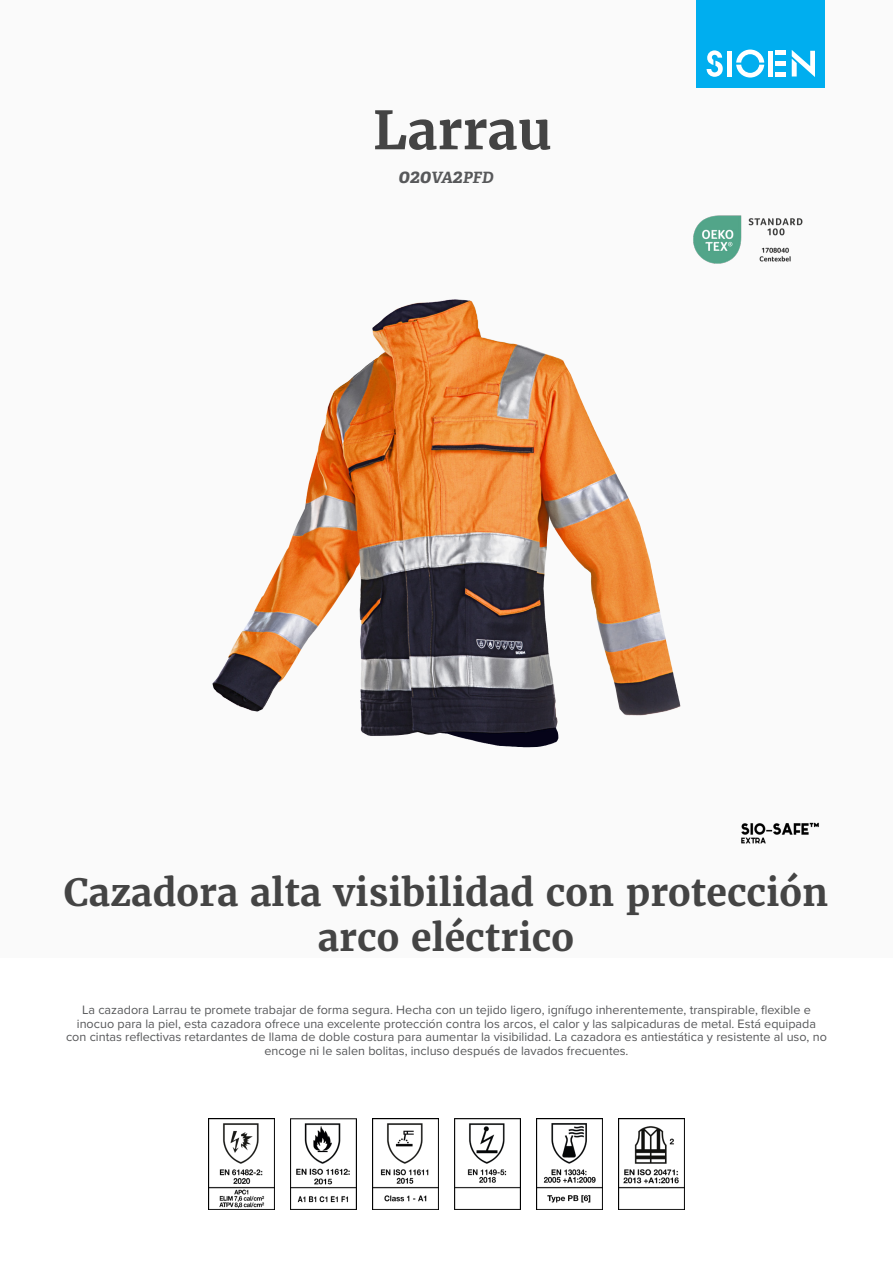
<style>
.page{position:relative;width:893px;height:1263px;background:#fff}
.page>*{position:absolute;margin:0;border:0;box-sizing:border-box;transform-origin:0 0}
.product_name{font:700 52.5px "Merriweather";color:#444}
.product_h2{font:700 37.5px/45px "Merriweather";color:#444;text-align:center}
.product_ref{font:italic 700 15.6px "Adelle";color:#57585a}
.product_description{font:12.6px/13.6px "Proxima Nova";color:#57585a;text-align:center}
.s1{font-size:19.5px}
</style>
<div class="page">
<div style="left:0;top:0;width:893px;height:957px;background:#fafafa"></div>
<div style="left:697px;top:0;width:128px;height:88px;background:#00aeef"></div>
<svg style="left:707px;top:50px;width:16px;height:27px"></svg>
<svg style="left:736px;top:50px;width:28px;height:28px"></svg>
<div style="left:727px;top:51px;width:5px;height:26px;background:#fff"></div>
<div style="left:768px;top:51px;width:5px;height:26px;background:#fff"></div>
<div style="left:775px;top:72px;width:11px;height:5px;background:#fff"></div>
<div style="left:775px;top:61px;width:11px;height:5px;background:#fff"></div>
<hr style="left:775px;top:51px;width:11px;height:4px;background:#fff">
<svg style="left:792px;top:50px;width:23px;height:27px"></svg>
<img style="left:741px;top:822px;width:78px;height:22px">
<img style="left:693px;top:215px;width:110px;height:49px">
<img style="left:208px;top:1118px;width:66px;height:92px">
<img style="left:290px;top:1118px;width:66px;height:92px">
<img style="left:372px;top:1118px;width:66px;height:92px">
<img style="left:454px;top:1118px;width:67px;height:92px">
<img style="left:536px;top:1118px;width:67px;height:92px">
<img style="left:618px;top:1118px;width:67px;height:92px">
<img style="left:212px;top:299px;width:469px;height:449px">
<p class="product_name" style="left:373px;top:97px;width:180px">Larrau</p>
<p class="product_ref" style="left:398px;top:168px;width:96px"><span class="s1">020</span>VA<span class="s1">2</span>PFD</p>
<p class="product_h2" style="left:64px;top:869px;width:766px">Cazadora alta visibilidad con protección arco eléctrico</p>
<p class="product_description" style="left:66px;top:1002px;width:762px">La cazadora Larrau te promete trabajar de forma segura. Hecha con un tejido ligero, ignífugo inherentemente, transpirable, flexible e inocuo para la piel, esta cazadora ofrece una excelente protección contra los arcos, el calor y las salpicaduras de metal. Está equipada con cintas reflectivas retardantes de llama de doble costura para aumentar la visibilidad. La cazadora es antiestática y resistente al uso, no encoge ni le salen bolitas, incluso después de lavados frecuentes.</p>
</div>
